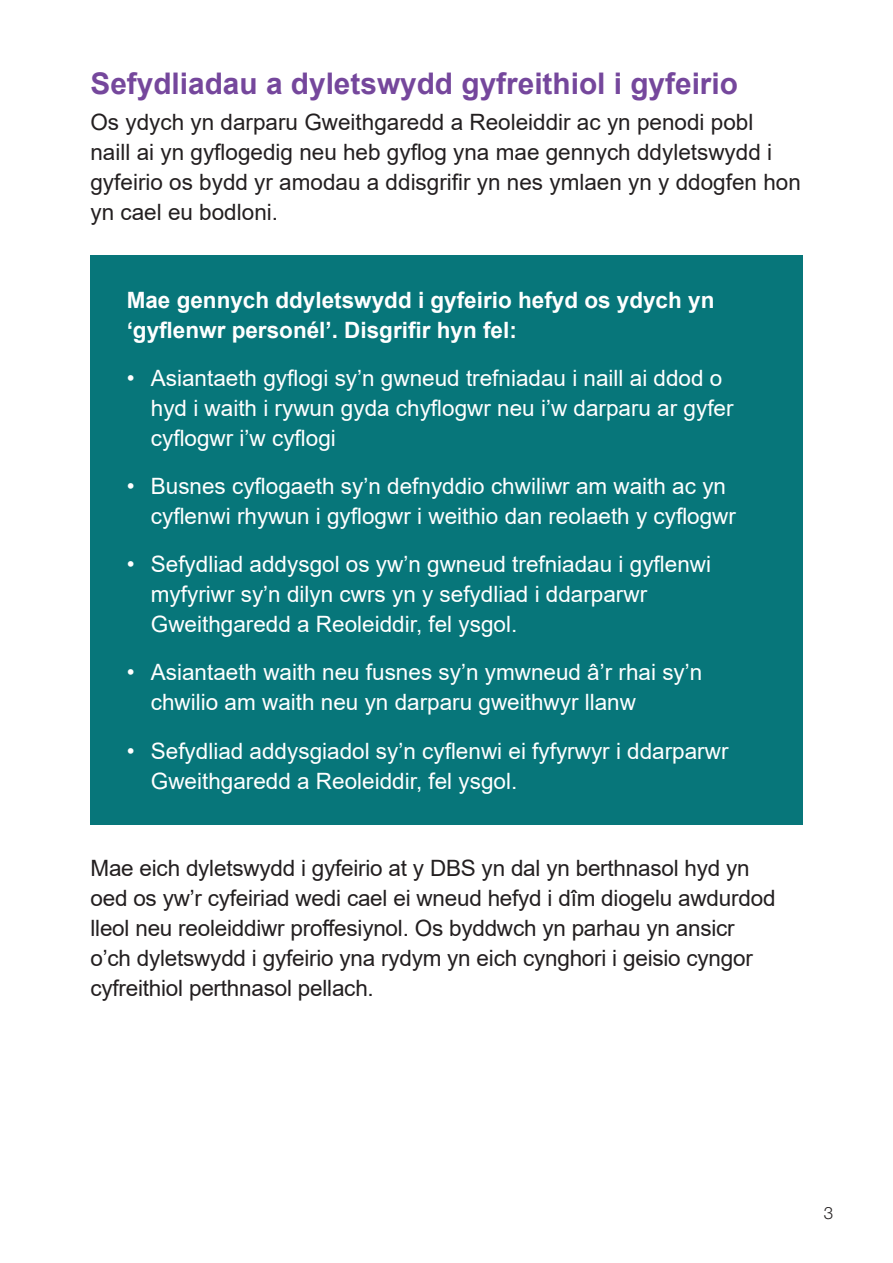
<style>
.page{position:relative;width:893px;height:1263px;background:#fff}
.page>*{position:absolute;margin:0;border:0;box-sizing:border-box;transform-origin:0 0}
.t1{font:700 29.85px "Arial";color:#75479c}
.t2{font:22.5px/30px "Arial";color:#fff}
.t3{font:22.5px/30px "Arial";letter-spacing:-.01em;color:#231f20}
.t4{font:700 22.5px/30px "Arial";color:#fff}
.t5{font:300 17.1px "Helvetica Neue";color:#231f20}
</style>
<div class="page">
<div style="left:90px;top:255px;width:712px;height:570px;background:#07767a"></div>
<h1 class="t1" style="left:90px;top:62px;width:649px">Sefydliadau a dyletswydd gyfreithiol i gyfeirio</h1>
<p class="t3" style="left:90px;top:107px;width:712px">Os ydych yn darparu Gweithgaredd a Reoleiddir ac yn penodi pobl<br>naill ai yn gyflogedig neu heb gyflog yna mae gennych ddyletswydd i gyfeirio os bydd yr amodau a ddisgrifir yn nes ymlaen yn y ddogfen hon yn cael eu bodloni.</p>
<p class="t4" style="left:127px;top:285px;width:589px">Mae gennych ddyletswydd i gyfeirio hefyd os ydych yn ‘gyflenwr personél’. Disgrifir hyn fel:</p>
<p class="t2" style="left:151px;top:363px;width:584px;text-indent:-24px">• Asiantaeth gyflogi sy’n gwneud trefniadau i naill ai ddod o hyd i waith i rywun gyda chyflogwr neu i’w darparu ar gyfer cyflogwr i’w cyflogi</p>
<p class="t2" style="left:151px;top:471px;width:587px;text-indent:-24px">• Busnes cyflogaeth sy’n defnyddio chwiliwr am waith ac yn cyflenwi rhywun i gyflogwr i weithio dan reolaeth y cyflogwr</p>
<p class="t2" style="left:151px;top:549px;width:562px;text-indent:-24px">• Sefydliad addysgol os yw’n gwneud trefniadau i gyflenwi myfyriwr sy’n dilyn cwrs yn y sefydliad i ddarparwr<br>Gweithgaredd a Reoleiddir, fel ysgol.</p>
<p class="t2" style="left:151px;top:657px;width:553px;text-indent:-24px">• Asiantaeth waith neu fusnes sy’n ymwneud â’r rhai sy’n chwilio am waith neu yn darparu gweithwyr llanw</p>
<p class="t2" style="left:151px;top:735px;width:579px;text-indent:-24px">• Sefydliad addysgiadol sy’n cyflenwi ei fyfyrwyr i ddarparwr<br>Gweithgaredd a Reoleiddir, fel ysgol.</p>
<p class="t3" style="left:90px;top:853px;width:686px">Mae eich dyletswydd i gyfeirio at y DBS yn dal yn berthnasol hyd yn oed os yw’r cyfeiriad wedi cael ei wneud hefyd i dîm diogelu awdurdod lleol neu reoleiddiwr proffesiynol. Os byddwch yn parhau yn ansicr o’ch dyletswydd i gyfeirio yna rydym yn eich cynghori i geisio cyngor cyfreithiol perthnasol pellach.</p>
<p class="t5" style="left:824px;top:1202px;width:11px">3</p>
</div>
